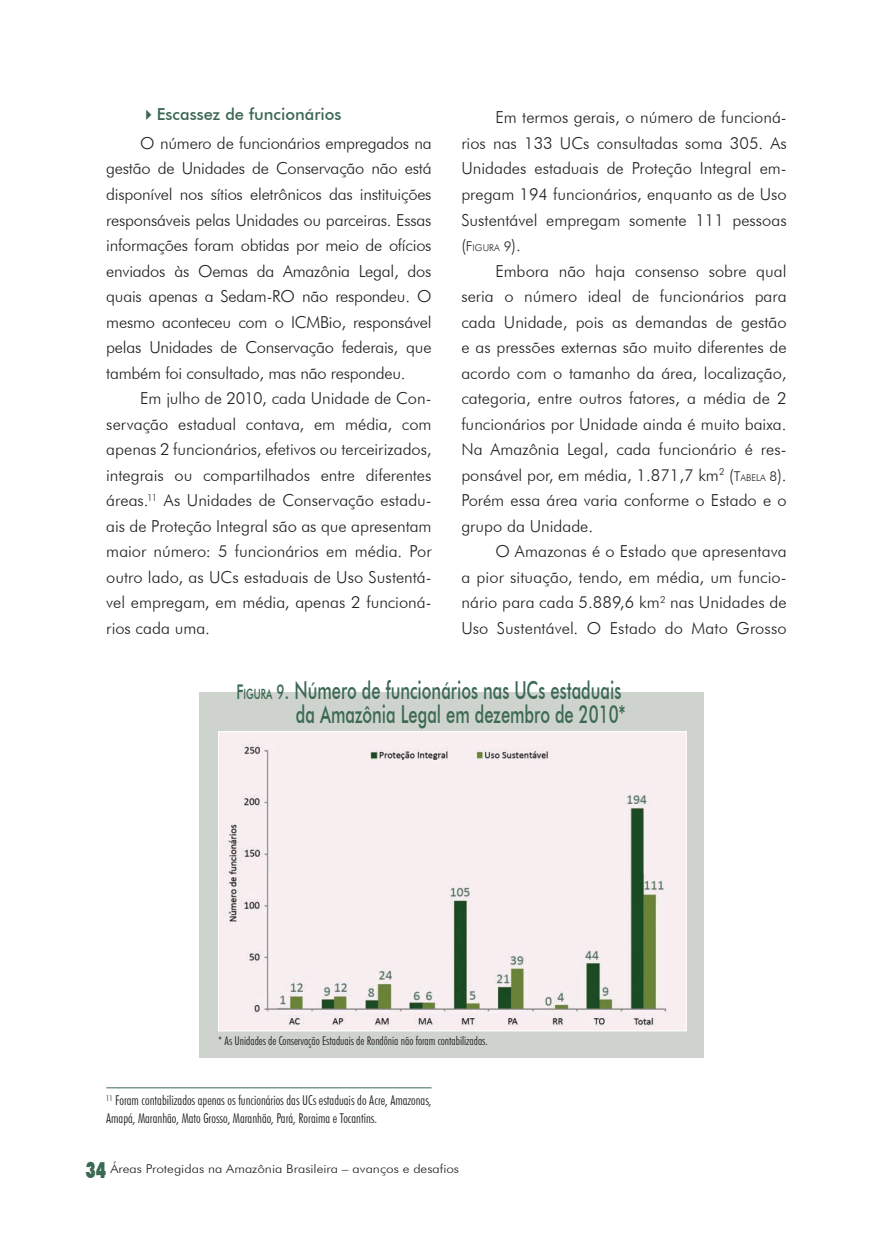
<style>
.page{position:relative;width:893px;height:1234px;background:#fff}
.page>*{position:absolute;margin:0;border:0;box-sizing:border-box;transform-origin:0 0}
.t1{font:500 24.75px/24px "Futura BT";color:#3c6953;text-align:right;scale:.67 1}
.t2{font:300 16.5px/25.5px "Futura BT";color:#231f20;text-align:justify}
.t3{font:300 condensed 13.5px/18px "Futura BT";color:#231f20}
.t4{font:300 12.15px "Futura BT";color:#231f20;scale:1.11 1}
.t5{font:300 condensed 12px "Futura BT";color:#231f20}
.t6{font:300 9.45px "Futura BT";color:#231f20}
.s1{color:#3c6953}
.s2{font-weight:500;color:#3c6953}
.s3{font-size:16.5px}
.s4{font-size:13.5px}
.s5{font-size:9.45px}
.s6{font-size:20.25px}
.s7{font-size:14.1px}
.s8{font-weight:900;font-size:22.5px;color:#3c6953}
</style>
<div class="page">
<hr style="left:106px;top:1087px;width:326px;height:1px;background:#3c6953">
<div style="left:199px;top:691px;width:505px;height:366px;background:#ced3cd"></div>
<img style="left:220px;top:733px;width:465px;height:296px">
<div style="left:218px;top:731px;width:469px;height:300px;border:1px solid #fff"></div>
<p class="t2" style="left:140px;top:99px;width:293px;line-height:29.2px"><span class="s1">✔</span><span class="s2">Escassez de funcionários<br></span>O número de funcionários empregados na</p>
<p class="t2" style="left:106px;top:156px;width:327px">gestão de Unidades de Conservação não está disponível nos sítios eletrônicos das instituições responsáveis pelas Unidades ou parceiras. Essas informações foram obtidas por meio de ofícios enviados às Oemas da Amazônia Legal, dos quais apenas a Sedam-RO não respondeu. O mesmo aconteceu com o ICMBio, responsável pelas Unidades de Conservação federais, que também foi consultado, mas não respondeu.</p>
<p class="t2" style="left:106px;top:385px;width:327px;text-indent:34px">Em julho de 2010, cada Unidade de Con&shy;servação estadual contava, em média, com apenas 2 funcionários, efetivos ou terceirizados, integrais ou compartilhados entre diferentes áreas.<sup>11</sup> As Unidades de Conservação estadu&shy;ais de Proteção Integral são as que apresentam maior número: 5 funcionários em média. Por outro lado, as UCs estaduais de Uso Sustentá&shy;vel empregam, em média, apenas 2 funcioná&shy;rios cada uma.</p>
<p class="t2" style="left:461px;top:105px;width:327px;text-indent:34px">Em termos gerais, o número de funcioná&shy;rios nas 133 UCs consultadas soma 305. As Unidades estaduais de Proteção Integral em&shy;pregam 194 funcionários, enquanto as de Uso Sustentável empregam somente 111 pessoas</p>
<p class="t6" style="left:461px;top:242px;width:61px"><span class="s3">(</span><span class="s4">F</span> IGURA <span class="s4">9</span><span class="s3">).</span></p>
<p class="t2" style="left:461px;top:258px;width:327px;text-indent:34px">Embora não haja consenso sobre qual seria o número ideal de funcionários para cada Unidade, pois as demandas de gestão e as pressões externas são muito diferentes de acordo com o tamanho da área, localização, categoria, entre outros fatores, a média de 2 funcionários por Unidade ainda é muito baixa.<br>Na Amazônia Legal, cada funcionário é res&shy;ponsável por, em média, 1.871,7 km<sup>2</sup> (<span class="s4">T</span><span class="s5">ABELA</span> <span class="s4">8</span>).<br>Porém essa área varia conforme o Estado e o grupo da Unidade.</p>
<p class="t2" style="left:461px;top:538px;width:327px;text-indent:34px">O Amazonas é o Estado que apresentava a pior situação, tendo, em média, um funcio&shy;nário para cada 5.889,6 km<sup>2</sup> nas Unidades de Uso Sustentável. O Estado do Mato Grosso</p>
<h1 class="t1" style="left:236px;top:677px;width:583px"><span class="s6">F</span><span class="s7">IGURA</span> <span class="s6">9</span>. Número de funcionários nas UCs estaduais da Amazônia Legal em dezembro de 2010*</h1>
<p class="t5" style="left:218px;top:1033px;width:271px">* As Unidades de Conservação Estaduais de Rondônia não foram contabilizadas.</p>
<p class="t3" style="left:106px;top:1090px;width:327px"><sup>11</sup> Foram contabilizados apenas os funcionários das UCs estaduais do Acre, Amazonas,<br>Amapá, Maranhão, Mato Grosso, Maranhão, Pará, Roraima e Tocantins.</p>
<p class="t4" style="left:85px;top:1161px;width:338px"><span class="s8">34</span> Áreas Protegidas na Amazônia Brasileira – avanços e desafios</p>
</div>
